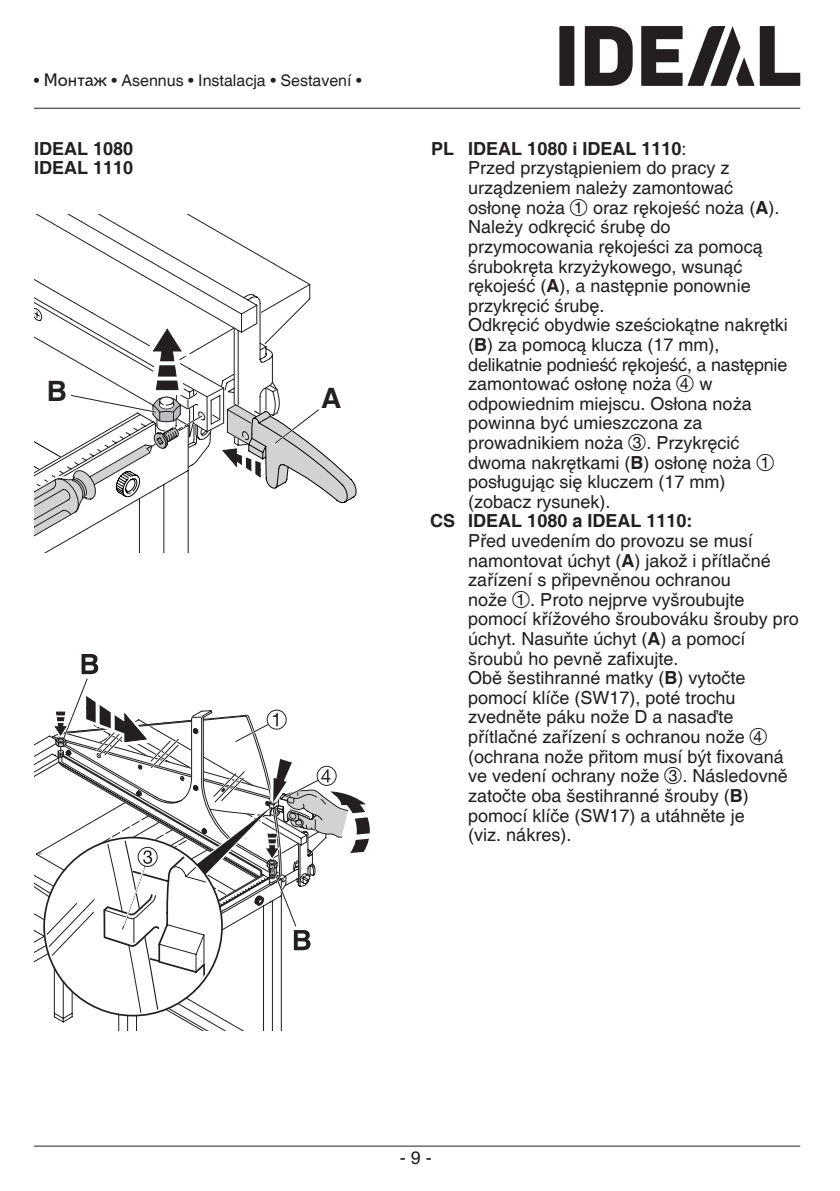
<style>
.page{position:relative;width:840px;height:1191px;background:#fff}
.page>*{position:absolute;margin:0;border:0;box-sizing:border-box;transform-origin:0 0}
.t1{font:700 28px "Helvetica";color:#231f20}
.t2{font:18px/19.6px "Helvetica";color:#231f20}
.t3{font:700 18px/19.6px "Helvetica";color:#231f20}
.t4{font:500 18px "Bukvarnaya";color:#231f20}
.t5{font:16px "Helvetica";color:#231f20}
.s1{font-family:"Helvetica";font-weight:400;font-size:16px}
.s2{font-family:"Bukvarnaya";font-weight:500;font-size:18px}
.s3{font-weight:700}
.s4{font-family:"Kringel";font-size:32px}
</style>
<div class="page">
<hr style="left:34px;top:108px;width:765px;height:1px;background:#231f20">
<hr style="left:34px;top:1145px;width:765px;height:1px;background:#231f20">
<div style="left:559px;top:26px;width:15px;height:60px;background:#231f20"></div>
<svg style="left:584px;top:26px;width:49px;height:60px"></svg>
<svg style="left:641px;top:26px;width:158px;height:60px"></svg>
<svg style="left:34px;top:214px;width:323px;height:338px"></svg>
<svg style="left:156px;top:376px;width:23px;height:4px"></svg>
<svg style="left:157px;top:361px;width:20px;height:4px"></svg>
<svg style="left:72px;top:1013px;width:210px;height:17px"></svg>
<svg style="left:34px;top:654px;width:336px;height:359px"></svg>
<p class="t4" style="left:34px;top:71px;width:21px"><span class="s1">•</span> Монт</p>
<p class="t5" style="left:85px;top:72px;width:278px"><span class="s2">аж</span> • Asennus • Instalacja • Sestavení •</p>
<p class="t3" style="left:34px;top:140px;width:101px">IDEAL 1080<br>IDEAL 1110</p>
<h1 class="t1" style="left:47px;top:374px;width:22px">B</h1>
<h1 class="t1" style="left:321px;top:381px;width:22px">A</h1>
<p class="t2" style="left:468px;top:139px;width:321px;text-indent:-37px"><span class="s3">PL IDEAL 1080 i IDEAL 1110</span>:<br>Przed przystąpieniem do pracy z urządzeniem należy zamontować osłonę noża <span class="s4">A</span> oraz rękojeść noża (<span class="s3">A</span>).<br>Należy odkręcić śrubę do przymocowania rękojeści za pomocą śrubokręta krzyżykowego, wsunąć rękojeść (<span class="s3">A</span>), a następnie ponownie przykręcić śrubę.<br>Odkręcić obydwie sześciokątne nakrętki (<span class="s3">B</span>) za pomocą klucza (17 mm), delikatnie podnieść rękojeść, a następnie zamontować osłonę noża <span class="s4">D</span> w odpowiednim miejscu. Osłona noża powinna być umieszczona za prowadnikiem noża <span class="s4">C</span>. Przykręcić dwoma nakrętkami (<span class="s3">B</span>) osłonę noża <span class="s4">A </span>posługując się kluczem (17 mm) (zobacz rysunek).</p>
<p class="t3" style="left:430px;top:512px;width:264px">CS IDEAL 1080 a IDEAL 1110:</p>
<p class="t2" style="left:468px;top:531px;width:332px">Před uvedením do provozu se musí namontovat úchyt (<span class="s3">A</span>) jakož i přítlačné zařízení s připevněnou ochranou<br>nože <span class="s4">A</span>. Proto nejprve vyšroubujte pomocí křížového šroubováku šrouby pro úchyt. Nasuňte úchyt (<span class="s3">A</span>) a pomocí šroubů ho pevně zafixujte.<br>Obě šestihranné matky (<span class="s3">B</span>) vytočte pomocí klíče (SW17), poté trochu zvedněte páku nože D a nasaďte přítlačné zařízení s ochranou nože <span class="s4">D </span>(ochrana nože přitom musí být fixovaná ve vedení ochrany nože <span class="s4">C</span>. Následovně zatočte oba šestihranné šrouby (<span class="s3">B</span>) pomocí klíče (SW17) a utáhněte je<br>(viz. nákres).</p>
<p class="t2" style="left:399px;top:1149px;width:34px">- 9 -</p>
</div>
